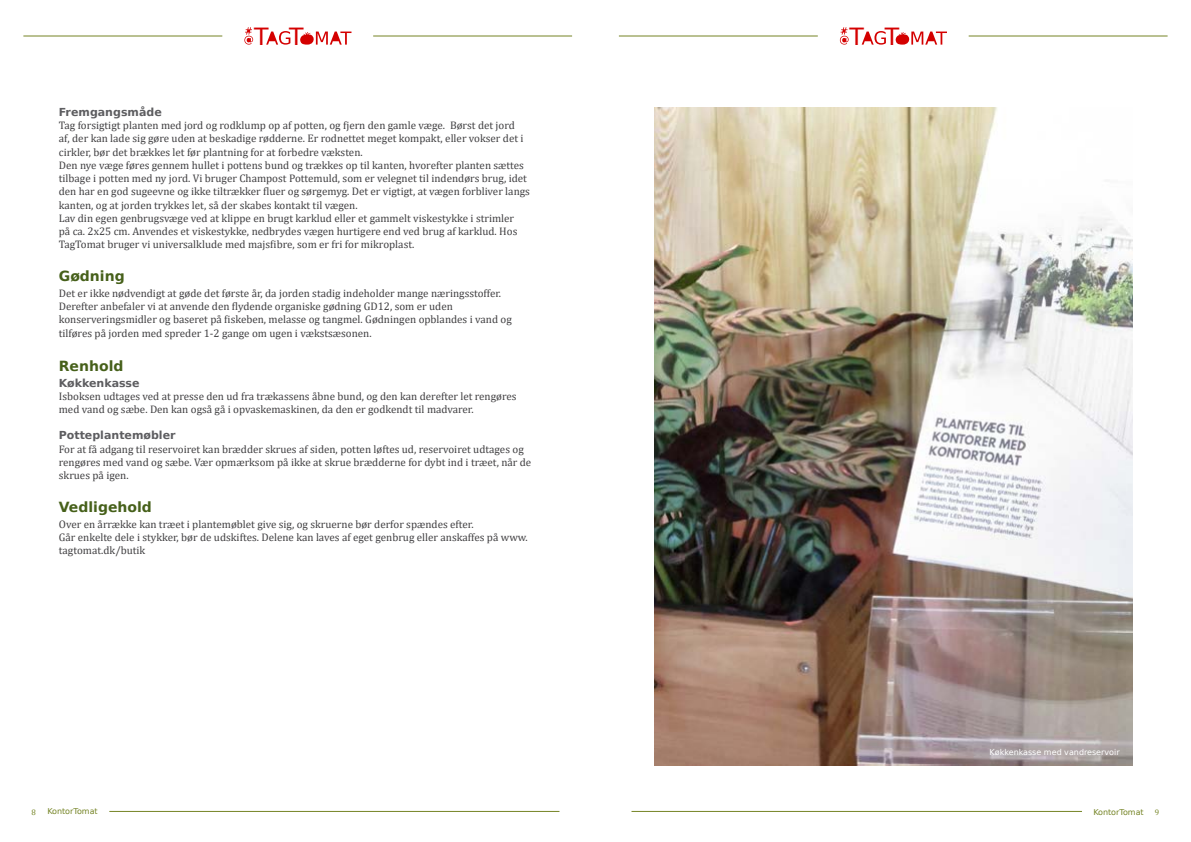
<style>
.page{position:relative;width:1191px;height:842px;background:#fff}
.page>*{position:absolute;margin:0;border:0;box-sizing:border-box;transform-origin:0 0}
.t1{font:23.7px "DejaVu Sans";color:#d40000}
.t2{font:700 14px "Bitstream Vera Sans";color:#46601a}
.t3{font:11px/13.2px "Cambria";color:#414042}
.t4{font:700 11px "Bitstream Vera Sans";color:#5d5d60}
.t5{font:8px "Bitstream Vera Sans";color:#fff}
.t6{font:8px "Bitstream Vera Sans";color:#758425}
.t7{font:8px "Cambria";color:#758425}
</style>
<div class="page">
<svg style="left:861px;top:31px;width:25px;height:14px"></svg>
<svg style="left:895px;top:32px;width:52px;height:13px"></svg>
<svg style="left:840px;top:27px;width:8px;height:18px"></svg>
<hr style="left:619px;top:36px;width:199px;height:1px;background:#758425">
<hr style="left:968px;top:36px;width:199px;height:1px;background:#758425">
<hr style="left:631px;top:811px;width:451px;height:1px;background:#758425">
<svg style="left:266px;top:31px;width:24px;height:14px"></svg>
<svg style="left:300px;top:32px;width:51px;height:13px"></svg>
<svg style="left:244px;top:27px;width:9px;height:18px"></svg>
<hr style="left:23px;top:36px;width:199px;height:1px;background:#758425">
<hr style="left:109px;top:811px;width:450px;height:1px;background:#758425">
<hr style="left:373px;top:36px;width:199px;height:1px;background:#758425">
<img style="left:654px;top:108px;width:478px;height:657px">
<h1 class="t1" style="left:254px;top:17px;width:51px">T T</h1>
<p class="t4" style="left:59px;top:106px;width:104px">Fremgangsmåde</p>
<p class="t3" style="left:59px;top:119px;width:472px">Tag forsigtigt planten med jord og rodklump op af potten, og fjern den gamle væge. Børst det jord<br>af, der kan lade sig gøre uden at beskadige rødderne. Er rodnettet meget kompakt, eller vokser det i cirkler, bør det brækkes let før plantning for at forbedre væksten.<br>Den nye væge føres gennem hullet i pottens bund og trækkes op til kanten, hvorefter planten sættes tilbage i potten med ny jord. Vi bruger Champost Pottemuld, som er velegnet til indendørs brug, idet den har en god sugeevne og ikke tiltrækker fluer og sørgemyg. Det er vigtigt, at vægen forbliver langs kanten, og at jorden trykkes let, så der skabes kontakt til vægen.<br>Lav din egen genbrugsvæge ved at klippe en brugt karklud eller et gammelt viskestykke i strimler<br>på ca. 2x25 cm. Anvendes et viskestykke, nedbrydes vægen hurtigere end ved brug af karklud. Hos TagTomat bruger vi universalklude med majsfibre, som er fri for mikroplast.</p>
<p class="t2" style="left:59px;top:268px;width:67px">Gødning</p>
<p class="t3" style="left:59px;top:287px;width:454px">Det er ikke nødvendigt at gøde det første år, da jorden stadig indeholder mange næringsstoffer.<br>Derefter anbefaler vi at anvende den flydende organiske gødning GD12, som er uden konserveringsmidler og baseret på fiskeben, melasse og tangmel. Gødningen opblandes i vand og tilføres på jorden med spreder 1-2 gange om ugen i vækstsæsonen.</p>
<p class="t2" style="left:59px;top:358px;width:66px">Renhold</p>
<p class="t4" style="left:59px;top:376px;width:82px">Køkkenkasse</p>
<p class="t3" style="left:59px;top:389px;width:459px">Isboksen udtages ved at presse den ud fra trækassens åbne bund, og den kan derefter let rengøres med vand og sæbe. Den kan også gå i opvaskemaskinen, da den er godkendt til madvarer.</p>
<p class="t4" style="left:59px;top:429px;width:118px">Potteplantemøbler</p>
<p class="t3" style="left:59px;top:442px;width:474px">For at få adgang til reservoiret kan brædder skrues af siden, potten løftes ud, reservoiret udtages og rengøres med vand og sæbe. Vær opmærksom på ikke at skrue brædderne for dybt ind i træet, når de skrues på igen.</p>
<p class="t2" style="left:59px;top:499px;width:95px">Vedligehold</p>
<p class="t3" style="left:59px;top:517px;width:470px">Over en årrække kan træet i plantemøblet give sig, og skruerne bør derfor spændes efter.<br>Går enkelte dele i stykker, bør de udskiftes. Delene kan laves af eget genbrug eller anskaffes på www. tagtomat.dk/butik</p>
<p class="t7" style="left:32px;top:807px;width:6px">8</p>
<p class="t6" style="left:47px;top:807px;width:52px">KontorTomat</p>
<h1 class="t1" style="left:849px;top:17px;width:51px">T T</h1>
<p class="t5" style="left:989px;top:748px;width:131px">Køkkenkasse med vandreservoir</p>
<p class="t6" style="left:1093px;top:807px;width:52px">KontorTomat</p>
<p class="t7" style="left:1155px;top:807px;width:6px">9</p>
</div>
